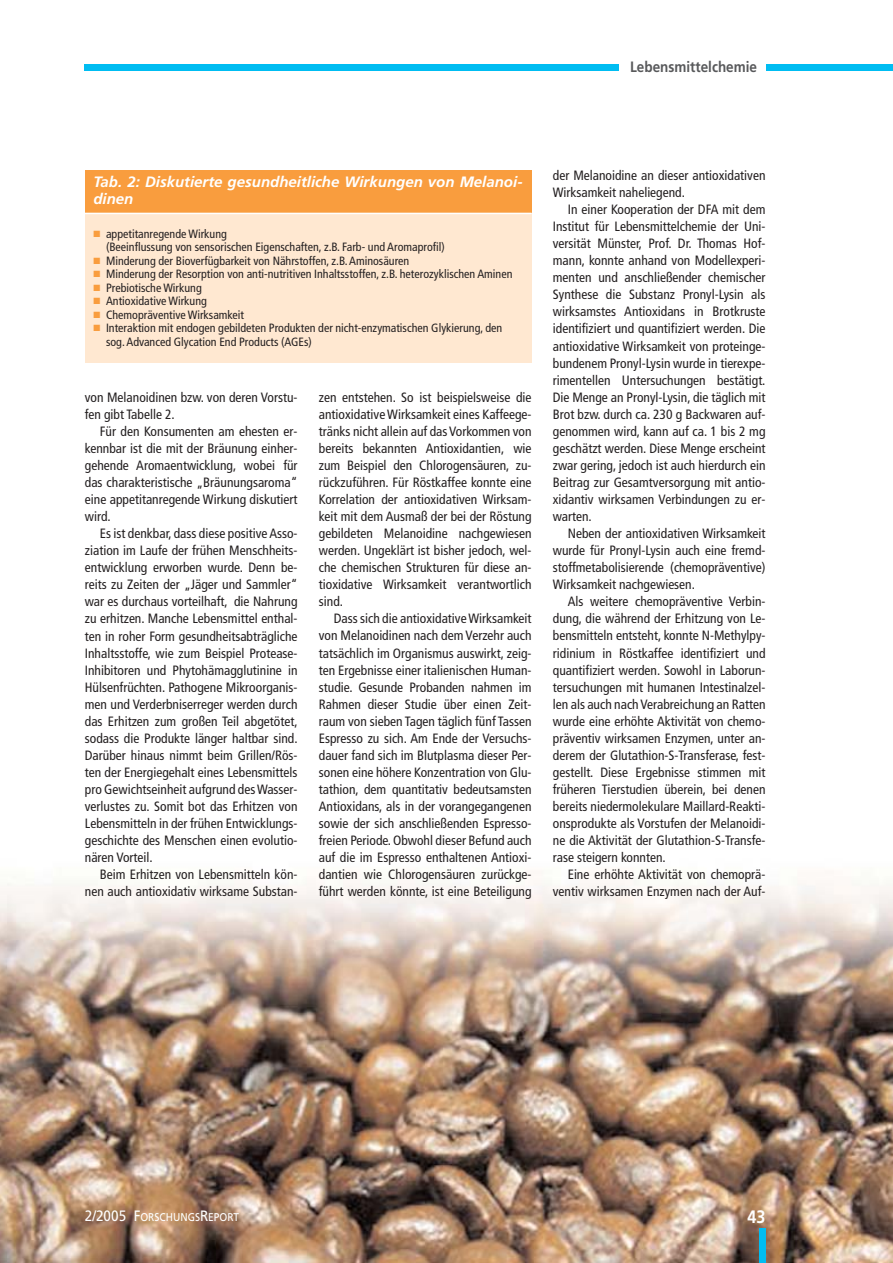
<style>
.page{position:relative;width:893px;height:1263px;background:#fff}
.page>*{position:absolute;margin:0;border:0;box-sizing:border-box;transform-origin:0 0}
.t1{font:700 18px "Frutiger";color:#fff;scale:.9 1}
.t2{font:italic 700 15px/16.5px "Frutiger";color:#fff}
.t3{font:700 15px "Frutiger";color:#58595b;scale:.9 1}
.t4{font:condensed 13.5px/17.1px "Frutiger";color:#231f20;text-align:justify}
.t5{font:condensed 12px/13.5px "Frutiger";color:#231f20}
.t6{font:11.25px "Frutiger";color:#fff;scale:.9 1}
.s1{color:#f99d3e}
.s2{font-size:15px}
</style>
<div class="page">
<img style="left:0;top:877px;width:892px;height:386px">
<div style="left:85px;top:64px;width:807px;height:6px;background:#00bdf2"></div>
<div style="left:618px;top:60px;width:147px;height:17px;background:#fff"></div>
<div style="left:759px;top:1229px;width:6px;height:34px;background:#00bdf2"></div>
<div style="left:85px;top:170px;width:446px;height:43px;background:#f99d3e"></div>
<div style="left:85px;top:213px;width:446px;height:150px;background:#ffe8d1"></div>
<hr style="left:85px;top:213px;width:446px;height:1px;background:#fff">
<p class="t3" style="left:630px;top:61px;width:142px">Lebensmittelchemie</p>
<p class="t2" style="left:93px;top:175px;width:431px">Tab. 2: Diskutierte gesundheitliche Wirkungen von Melanoi&shy;dinen</p>
<p class="t5" style="left:106px;top:228px;width:340px;text-indent:-13px"><span class="s1">■</span> appetitanregende Wirkung<br>(Beeinflussung von sensorischen Eigenschaften, z.B. Farb- und Aromaprofil)</p>
<p class="t5" style="left:93px;top:255px;width:317px"><span class="s1">■</span> Minderung der Bioverfügbarkeit von Nährstoffen, z.B. Aminosäuren</p>
<p class="t5" style="left:93px;top:268px;width:420px"><span class="s1">■</span> Minderung der Resorption von anti-nutritiven Inhaltsstoffen, z.B. heterozyklischen Aminen</p>
<p class="t5" style="left:93px;top:282px;width:110px"><span class="s1">■</span> Prebiotische Wirkung</p>
<p class="t5" style="left:93px;top:295px;width:115px"><span class="s1">■</span> Antioxidative Wirkung</p>
<p class="t5" style="left:93px;top:309px;width:152px"><span class="s1">■</span> Chemopräventive Wirksamkeit</p>
<p class="t5" style="left:106px;top:322px;width:398px;text-indent:-13px"><span class="s1">■</span> Interaktion mit endogen gebildeten Produkten der nicht-enzymatischen Glykierung, den sog. Advanced Glycation End Products (AGEs)</p>
<p class="t4" style="left:85px;top:390px;width:214px">von Melanoidinen bzw. von deren Vorstu&shy;fen gibt Tabelle 2.</p>
<p class="t4" style="left:85px;top:424px;width:214px;text-indent:15px">Für den Konsumenten am ehesten er&shy;kennbar ist die mit der Bräunung einher&shy;gehende Aromaentwicklung, wobei für das charakteristische „Bräunungsaroma“ eine appetitanregende Wirkung diskutiert wird.</p>
<p class="t4" style="left:85px;top:526px;width:214px;text-indent:15px">Es ist denkbar, dass diese positive Asso&shy;ziation im Laufe der frühen Menschheits&shy;entwicklung erworben wurde. Denn be&shy;reits zu Zeiten der „Jäger und Sammler“ war es durchaus vorteilhaft, die Nahrung zu erhitzen. Manche Lebensmittel enthal&shy;ten in roher Form gesundheitsabträgliche Inhaltsstoffe, wie zum Beispiel Protease-Inhibitoren und Phytohämagglutinine in Hülsenfrüchten. Pathogene Mikroorganis&shy;men und Verderbniserreger werden durch das Erhitzen zum großen Teil abgetötet, sodass die Produkte länger haltbar sind.<br>Darüber hinaus nimmt beim Grillen/Rös&shy;ten der Energiegehalt eines Lebensmittels pro Gewichtseinheit aufgrund des Wasser&shy;verlustes zu. Somit bot das Erhitzen von Lebensmitteln in der frühen Entwicklungs&shy;geschichte des Menschen einen evolutio&shy;nären Vorteil.</p>
<p class="t4" style="left:85px;top:867px;width:214px;text-align:right">Beim Erhitzen von Lebensmitteln kön&shy;nen auch antioxidativ wirksame Substan-</p>
<p class="t4" style="left:319px;top:390px;width:214px">zen entstehen. So ist beispielsweise die antioxidative Wirksamkeit eines Kaffeege&shy;tränks nicht allein auf das Vorkommen von bereits bekannten Antioxidantien, wie zum Beispiel den Chlorogensäuren, zu&shy;rückzuführen. Für Röstkaffee konnte eine Korrelation der antioxidativen Wirksam&shy;keit mit dem Ausmaß der bei der Röstung gebildeten Melanoidine nachgewiesen werden. Ungeklärt ist bisher jedoch, wel&shy;che chemischen Strukturen für diese an&shy;tioxidative Wirksamkeit verantwortlich sind.</p>
<p class="t4" style="left:319px;top:611px;width:214px;text-indent:15px">Dass sich die antioxidative Wirksamkeit von Melanoidinen nach dem Verzehr auch tatsächlich im Organismus auswirkt, zeig&shy;ten Ergebnisse einer italienischen Human&shy;studie. Gesunde Probanden nahmen im Rahmen dieser Studie über einen Zeit&shy;raum von sieben Tagen täglich fünf Tassen Espresso zu sich. Am Ende der Versuchs&shy;dauer fand sich im Blutplasma dieser Per&shy;sonen eine höhere Konzentration von Glu&shy;tathion, dem quantitativ bedeutsamsten Antioxidans, als in der vorangegangenen sowie der sich anschließenden Espresso&shy;freien Periode. Obwohl dieser Befund auch auf die im Espresso enthaltenen Antioxi&shy;dantien wie Chlorogensäuren zurückge&shy;führt werden könnte, ist eine Beteiligung</p>
<p class="t4" style="left:553px;top:168px;width:214px">der Melanoidine an dieser antioxidativen<br>Wirksamkeit naheliegend.</p>
<p class="t4" style="left:553px;top:202px;width:214px;text-indent:15px">In einer Kooperation der DFA mit dem Institut für Lebensmittelchemie der Uni&shy;versität Münster, Prof. Dr. Thomas Hof&shy;mann, konnte anhand von Modellexperi&shy;menten und anschließender chemischer Synthese die Substanz Pronyl-Lysin als wirksamstes Antioxidans in Brotkruste identifiziert und quantifiziert werden. Die antioxidative Wirksamkeit von proteinge&shy;bundenem Pronyl-Lysin wurde in tierexpe&shy;rimentellen Untersuchungen bestätigt.<br>Die Menge an Pronyl-Lysin, die täglich mit Brot bzw. durch ca. 230 g Backwaren auf&shy;genommen wird, kann auf ca. 1 bis 2 mg geschätzt werden. Diese Menge erscheint zwar gering, jedoch ist auch hierdurch ein Beitrag zur Gesamtversorgung mit antio&shy;xidantiv wirksamen Verbindungen zu er&shy;warten.</p>
<p class="t4" style="left:553px;top:526px;width:214px;text-indent:15px">Neben der antioxidativen Wirksamkeit wurde für Pronyl-Lysin auch eine fremd&shy;stoffmetabolisierende (chemopräventive)<br>Wirksamkeit nachgewiesen.</p>
<p class="t4" style="left:553px;top:594px;width:214px;text-indent:15px">Als weitere chemopräventive Verbin&shy;dung, die während der Erhitzung von Le&shy;bensmitteln entsteht, konnte N-Methylpy&shy;ridinium in Röstkaffee identifiziert und quantifiziert werden. Sowohl in Laborun&shy;tersuchungen mit humanen Intestinalzel&shy;len als auch nach Verabreichung an Ratten wurde eine erhöhte Aktivität von chemo&shy;präventiv wirksamen Enzymen, unter an&shy;derem der Glutathion-S-Transferase, fest&shy;gestellt. Diese Ergebnisse stimmen mit früheren Tierstudien überein, bei denen bereits niedermolekulare Maillard-Reakti&shy;onsprodukte als Vorstufen der Melanoidi&shy;ne die Aktivität der Glutathion-S-Transfe&shy;rase steigern konnten.</p>
<p class="t4" style="left:553px;top:867px;width:214px;text-align:right">Eine erhöhte Aktivität von chemoprä&shy;ventiv wirksamen Enzymen nach der Auf-</p>
<p class="t6" style="left:85px;top:1213px;width:173px"><span class="s2">2/2005 F</span>ORSCHUNGS<span class="s2">R</span>EPORT</p>
<h1 class="t1" style="left:747px;top:1210px;width:22px">43</h1>
</div>
